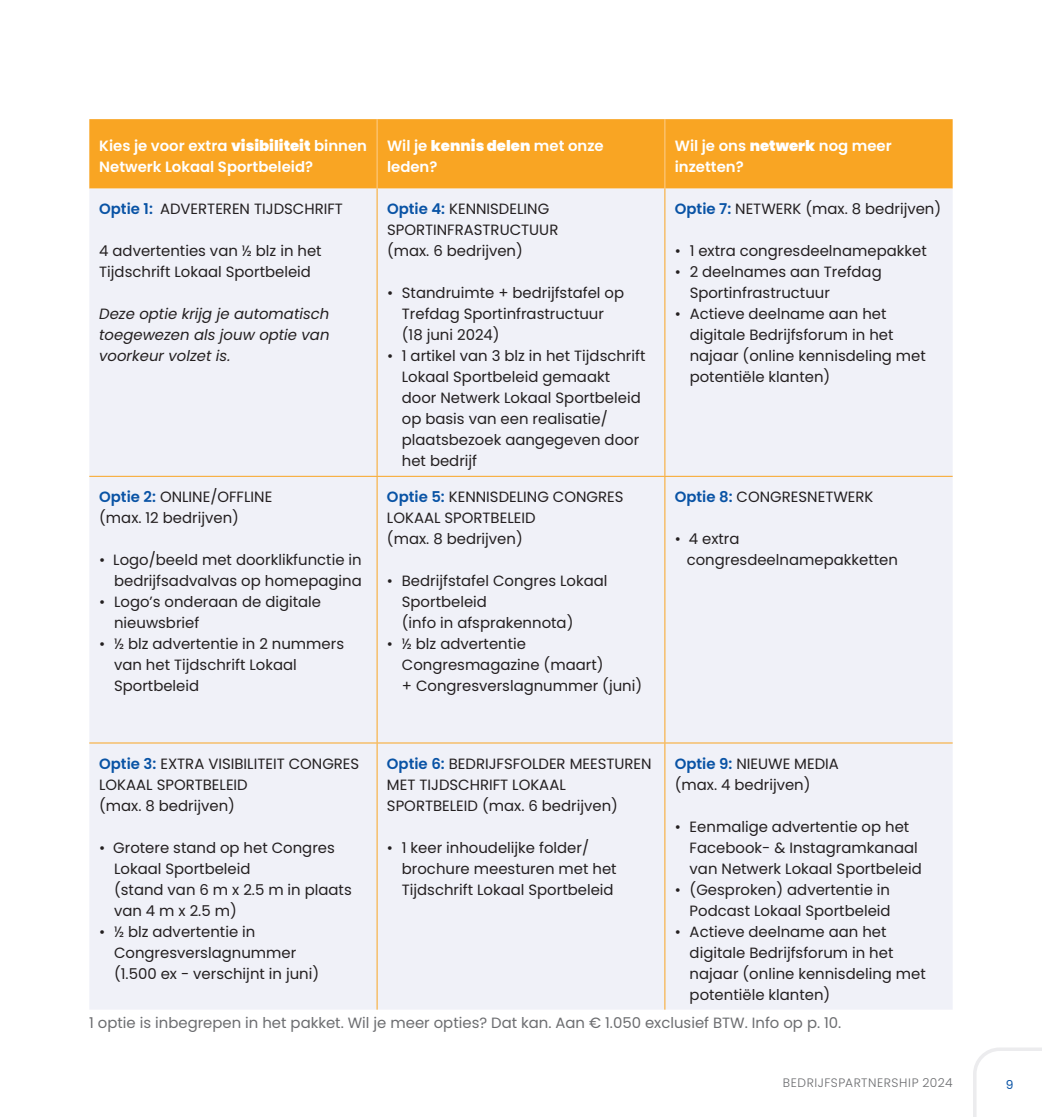
<style>
.page{position:relative;width:1042px;height:1117px;background:#fff}
.page>*{position:absolute;margin:0;border:0;box-sizing:border-box;transform-origin:0 0}
.t1{font:14.88px/21px "Poppins";color:#231f20}
.t2{font:600 14.88px/21px "Poppins";color:#fff}
.t3{font:14.88px "Poppins";color:#6c6d70}
.t4{font:italic 14.88px/21px "Poppins";color:#231f20;text-align:justify}
.t5{font:300 12.25px "Poppins";letter-spacing:.04em;color:#6c6d70}
.t6{font:12.25px "Poppins";color:#0953a5}
.s1{font-weight:900}
.s2{font-weight:600;color:#0953a5}
</style>
<div class="page">
<svg style="left:973px;top:1048px;width:69px;height:68px"></svg>
<div style="left:89px;top:119px;width:863px;height:70px;background:#f9a523"></div>
<div style="left:89px;top:189px;width:863px;height:820px;background:#f0f1f8"></div>
<hr style="left:377px;top:119px;width:1px;height:70px;background:#fdcf8e">
<hr style="left:664px;top:119px;width:1px;height:70px;background:#fdcf8e">
<hr style="left:377px;top:189px;width:1px;height:287px;background:#f9a523">
<hr style="left:664px;top:189px;width:1px;height:287px;background:#f9a523">
<hr style="left:89px;top:476px;width:288px;height:1px;background:#f9a523">
<hr style="left:377px;top:476px;width:288px;height:1px;background:#f9a523">
<hr style="left:377px;top:476px;width:1px;height:266px;background:#f9a523">
<hr style="left:665px;top:476px;width:287px;height:1px;background:#f9a523">
<hr style="left:664px;top:476px;width:1px;height:266px;background:#f9a523">
<hr style="left:89px;top:742px;width:288px;height:1px;background:#f9a523">
<hr style="left:377px;top:742px;width:288px;height:1px;background:#f9a523">
<hr style="left:377px;top:743px;width:1px;height:266px;background:#f9a523">
<hr style="left:665px;top:742px;width:287px;height:1px;background:#f9a523">
<hr style="left:664px;top:743px;width:1px;height:266px;background:#f9a523">
<p class="t2" style="left:99px;top:135px;width:269px">Kies je voor extra <span class="s1">visibiliteit</span> binnen<br>Netwerk Lokaal Sportbeleid?</p>
<p class="t2" style="left:387px;top:135px;width:218px">Wil je <span class="s1">kennis delen</span> met onze leden?</p>
<p class="t2" style="left:675px;top:135px;width:218px">Wil je ons <span class="s1">netwerk</span> nog meer inzetten?</p>
<p class="t1" style="left:99px;top:198px;width:245px"><span class="s2">Optie 1:</span> ADVERTEREN TIJDSCHRIFT</p>
<p class="t1" style="left:99px;top:240px;width:224px">4 advertenties van ½ blz in het<br>Tijdschrift Lokaal Sportbeleid</p>
<p class="t4" style="left:99px;top:303px;width:232px">Deze optie krijg je automatisch toegewezen als jouw optie van voorkeur volzet is.</p>
<p class="t1" style="left:675px;top:198px;width:268px"><span class="s2">Optie 7:</span> NETWERK (max. 8 bedrijven)</p>
<p class="t1" style="left:675px;top:241px;width:253px">• 1 extra congresdeelnamepakket</p>
<p class="t1" style="left:689px;top:262px;width:194px;text-indent:-15px">• 2 deelnames aan Trefdag<br>Sportinfrastructuur</p>
<p class="t1" style="left:689px;top:304px;width:238px;text-indent:-15px">• Actieve deelname aan het digitale Bedrijfsforum in het najaar (online kennisdeling met potentiële klanten)</p>
<p class="t1" style="left:387px;top:198px;width:173px"><span class="s2">Optie 4:</span> KENNISDELING<br>SPORTINFRASTRUCTUUR (max. 6 bedrijven)</p>
<p class="t1" style="left:402px;top:282px;width:224px;text-indent:-15px">• Standruimte + bedrijfstafel op<br>Trefdag Sportinfrastructuur (18 juni 2024)</p>
<p class="t1" style="left:402px;top:345px;width:245px;text-indent:-15px">• 1 artikel van 3 blz in het Tijdschrift<br>Lokaal Sportbeleid gemaakt door Netwerk Lokaal Sportbeleid op basis van een realisatie/ plaatsbezoek aangegeven door het bedrijf</p>
<p class="t1" style="left:99px;top:486px;width:175px"><span class="s2">Optie 2:</span> ONLINE/OFFLINE (max. 12 bedrijven)</p>
<p class="t1" style="left:99px;top:549px;width:264px;text-align:right">• Logo/beeld met doorklikfunctie in bedrijfsadvalvas op homepagina</p>
<p class="t1" style="left:114px;top:591px;width:209px;text-indent:-15px">• Logo’s onderaan de digitale nieuwsbrief</p>
<p class="t1" style="left:114px;top:633px;width:232px;text-indent:-15px">• ½ blz advertentie in 2 nummers van het Tijdschrift Lokaal<br>Sportbeleid</p>
<p class="t1" style="left:387px;top:486px;width:238px"><span class="s2">Optie 5:</span> KENNISDELING CONGRES<br>LOKAAL SPORTBELEID<br>(max. 8 bedrijven)</p>
<p class="t1" style="left:402px;top:570px;width:207px;text-indent:-15px">• Bedrijfstafel Congres Lokaal<br>Sportbeleid<br>(info in afsprakennota)</p>
<p class="t1" style="left:402px;top:633px;width:242px;text-indent:-15px">• ½ blz advertentie<br>Congresmagazine (maart)<br>+ Congresverslagnummer (juni)</p>
<p class="t1" style="left:675px;top:486px;width:200px"><span class="s2">Optie 8:</span> CONGRESNETWERK</p>
<p class="t1" style="left:687px;top:528px;width:213px;text-indent:-12px">• 4 extra congresdeelnamepakketten</p>
<p class="t1" style="left:99px;top:753px;width:262px"><span class="s2">Optie 3:</span> EXTRA VISIBILITEIT CONGRES<br>LOKAAL SPORTBELEID<br>(max. 8 bedrijven)</p>
<p class="t1" style="left:114px;top:837px;width:239px;text-indent:-15px">• Grotere stand op het Congres<br>Lokaal Sportbeleid<br>(stand van 6 m x 2.5 m in plaats van 4 m x 2.5 m)</p>
<p class="t1" style="left:114px;top:921px;width:207px;text-indent:-15px">• ½ blz advertentie in<br>Congresverslagnummer (1.500 ex - verschijnt in juni)</p>
<p class="t1" style="left:387px;top:753px;width:266px"><span class="s2">Optie 6:</span> BEDRIJFSFOLDER MEESTUREN<br>MET TIJDSCHRIFT LOKAAL<br>SPORTBELEID (max. 6 bedrijven)</p>
<p class="t1" style="left:402px;top:837px;width:216px;text-indent:-15px">• 1 keer inhoudelijke folder/ brochure meesturen met het<br>Tijdschrift Lokaal Sportbeleid</p>
<p class="t1" style="left:675px;top:753px;width:166px"><span class="s2">Optie 9:</span> NIEUWE MEDIA (max. 4 bedrijven)</p>
<p class="t1" style="left:689px;top:816px;width:234px;text-indent:-15px">• Eenmalige advertentie op het<br>Facebook- &amp; Instagramkanaal van Netwerk Lokaal Sportbeleid</p>
<p class="t1" style="left:675px;top:879px;width:217px;text-align:right">• (Gesproken) advertentie in<br>Podcast Lokaal Sportbeleid</p>
<p class="t1" style="left:689px;top:921px;width:238px;text-indent:-15px">• Actieve deelname aan het digitale Bedrijfsforum in het najaar (online kennisdeling met potentiële klanten)</p>
<p class="t3" style="left:89px;top:1014px;width:753px">1 optie is inbegrepen in het pakket. Wil je meer opties? Dat kan. Aan € 1.050 exclusief BTW. Info op p. 10.</p>
<p class="t5" style="left:783px;top:1075px;width:171px">BEDRIJFSPARTNERSHIP 2024</p>
<p class="t6" style="left:1006px;top:1076px;width:9px">9</p>
</div>
